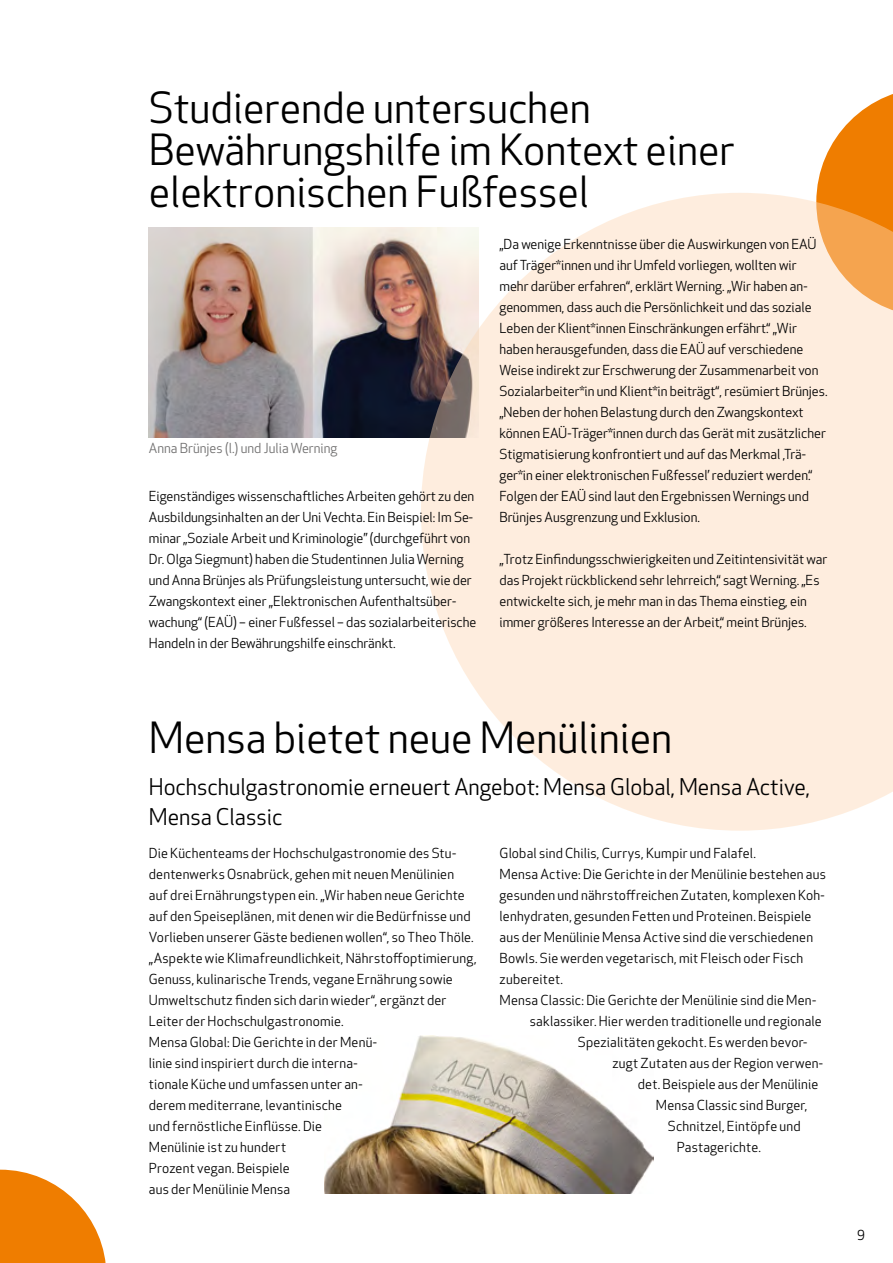
<style>
.page{position:relative;width:893px;height:1263px;background:#fff}
.page>*{position:absolute;margin:0;border:0;box-sizing:border-box;transform-origin:0 0}
.t1{font:42px/42px "Apex New";color:#000}
.t2{font:22.5px/30px "Apex New";color:#000}
.t3{font:13.5px/21px "Apex New";color:#000}
.t4{font:13.5px "Apex New";color:#706f6f}
</style>
<div class="page">
<svg style="left:816px;top:94px;width:77px;height:99px"></svg>
<img style="left:149px;top:228px;width:272px;height:210px">
<svg style="left:421px;top:193px;width:472px;height:638px;background:#faeadb"></svg>
<img style="left:324px;top:1036px;width:330px;height:158px">
<svg style="left:0;top:1170px;width:106px;height:93px"></svg>
<h1 class="t1" style="left:149px;top:87px;width:587px">Studierende untersuchen<br>Bewährungshilfe im Kontext einer elektronischen Fußfessel</h1>
<p class="t4" style="left:149px;top:440px;width:190px">Anna Brünjes (l.) und Julia Werning</p>
<p class="t3" style="left:149px;top:485px;width:329px">Eigenständiges wissenschaftliches Arbeiten gehört zu den Ausbildungsinhalten an der Uni Vechta. Ein Beispiel: Im Se&shy;minar „Soziale Arbeit und Kriminologie” (durchgeführt von Dr. Olga Siegmunt) haben die Studentinnen Julia Werning und Anna Brünjes als Prüfungsleistung untersucht, wie der Zwangskontext einer „Elektronischen Aufenthaltsüber&shy;wachung“ (EAÜ) – einer Fußfessel – das sozialarbeiterische Handeln in der Bewährungshilfe einschränkt.</p>
<p class="t3" style="left:499px;top:233px;width:330px">„Da wenige Erkenntnisse über die Auswirkungen von EAÜ auf Träger*innen und ihr Umfeld vorliegen, wollten wir mehr darüber erfahren“, erklärt Werning. „Wir haben an&shy;genommen, dass auch die Persönlichkeit und das soziale Leben der Klient*innen Einschränkungen erfährt.“ „Wir haben herausgefunden, dass die EAÜ auf verschiedene Weise indirekt zur Erschwerung der Zusammenarbeit von Sozialarbeiter*in und Klient*in beiträgt“, resümiert Brünjes. „Neben der hohen Belastung durch den Zwangskontext können EAÜ-Träger*innen durch das Gerät mit zusätzlicher Stigmatisierung konfrontiert und auf das Merkmal ,Trä&shy;ger*in einer elektronischen Fußfessel’ reduziert werden.“ Folgen der EAÜ sind laut den Ergebnissen Wernings und Brünjes Ausgrenzung und Exklusion.</p>
<p class="t3" style="left:499px;top:549px;width:329px">„Trotz Einfindungsschwierigkeiten und Zeitintensivität war das Projekt rückblickend sehr lehrreich,“ sagt Werning. „Es entwickelte sich, je mehr man in das Thema einstieg, ein immer größeres Interesse an der Arbeit,“ meint Brünjes.</p>
<h1 class="t1" style="left:149px;top:717px;width:525px">Mensa bietet neue Menülinien</h1>
<h2 class="t2" style="left:149px;top:772px;width:663px">Hochschulgastronomie erneuert Angebot: Mensa Global, Mensa Active,<br>Mensa Classic</h2>
<p class="t3" style="left:149px;top:842px;width:329px">Die Küchenteams der Hochschulgastronomie des Stu&shy;dentenwerks Osnabrück, gehen mit neuen Menülinien<br>auf drei Ernährungstypen ein. „Wir haben neue Gerichte auf den Speiseplänen, mit denen wir die Bedürfnisse und Vorlieben unserer Gäste bedienen wollen“, so Theo Thöle. „Aspekte wie Klimafreundlichkeit, Nährstoffoptimierung, Genuss, kulinarische Trends, vegane Ernährung sowie Umweltschutz finden sich darin wieder“, ergänzt der Leiter der Hochschulgastronomie.<br>Mensa Global: Die Gerichte in der Menü-<br>linie sind inspiriert durch die interna-<br>tionale Küche und umfassen unter an-<br>derem mediterrane, levantinische<br>und fernöstliche Einflüsse. Die<br>Menülinie ist zu hundert<br>Prozent vegan. Beispiele<br>aus der Menülinie Mensa</p>
<p class="t3" style="left:500px;top:842px;width:258px">Global sind Chilis, Currys, Kumpir und Falafel.</p>
<p class="t3" style="left:500px;top:863px;width:328px">Mensa Active: Die Gerichte in der Menülinie bestehen aus</p>
<p class="t3" style="left:500px;top:885px;width:327px">gesunden und nährstoffreichen Zutaten, komplexen Koh-</p>
<p class="t3" style="left:500px;top:906px;width:313px">lenhydraten, gesunden Fetten und Proteinen. Beispiele</p>
<p class="t3" style="left:500px;top:927px;width:315px">aus der Menülinie Mensa Active sind die verschiedenen</p>
<p class="t3" style="left:500px;top:948px;width:305px">Bowls. Sie werden vegetarisch, mit Fleisch oder Fisch</p>
<p class="t3" style="left:500px;top:969px;width:65px">zubereitet.</p>
<p class="t3" style="left:500px;top:990px;width:318px">Mensa Classic: Die Gerichte der Menülinie sind die Men-</p>
<p class="t3" style="left:530px;top:1011px;width:293px">saklassiker. Hier werden traditionelle und regionale</p>
<p class="t3" style="left:578px;top:1032px;width:231px">Spezialitäten gekocht. Es werden bevor-</p>
<p class="t3" style="left:612px;top:1053px;width:212px">zugt Zutaten aus der Region verwen-</p>
<p class="t3" style="left:638px;top:1074px;width:182px">det. Beispiele aus der Menülinie</p>
<p class="t3" style="left:656px;top:1095px;width:153px">Mensa Classic sind Burger,</p>
<p class="t3" style="left:668px;top:1116px;width:134px">Schnitzel, Eintöpfe und</p>
<p class="t3" style="left:677px;top:1137px;width:86px">Pastagerichte.</p>
<p class="t3" style="left:857px;top:1225px;width:9px">9</p>
</div>
